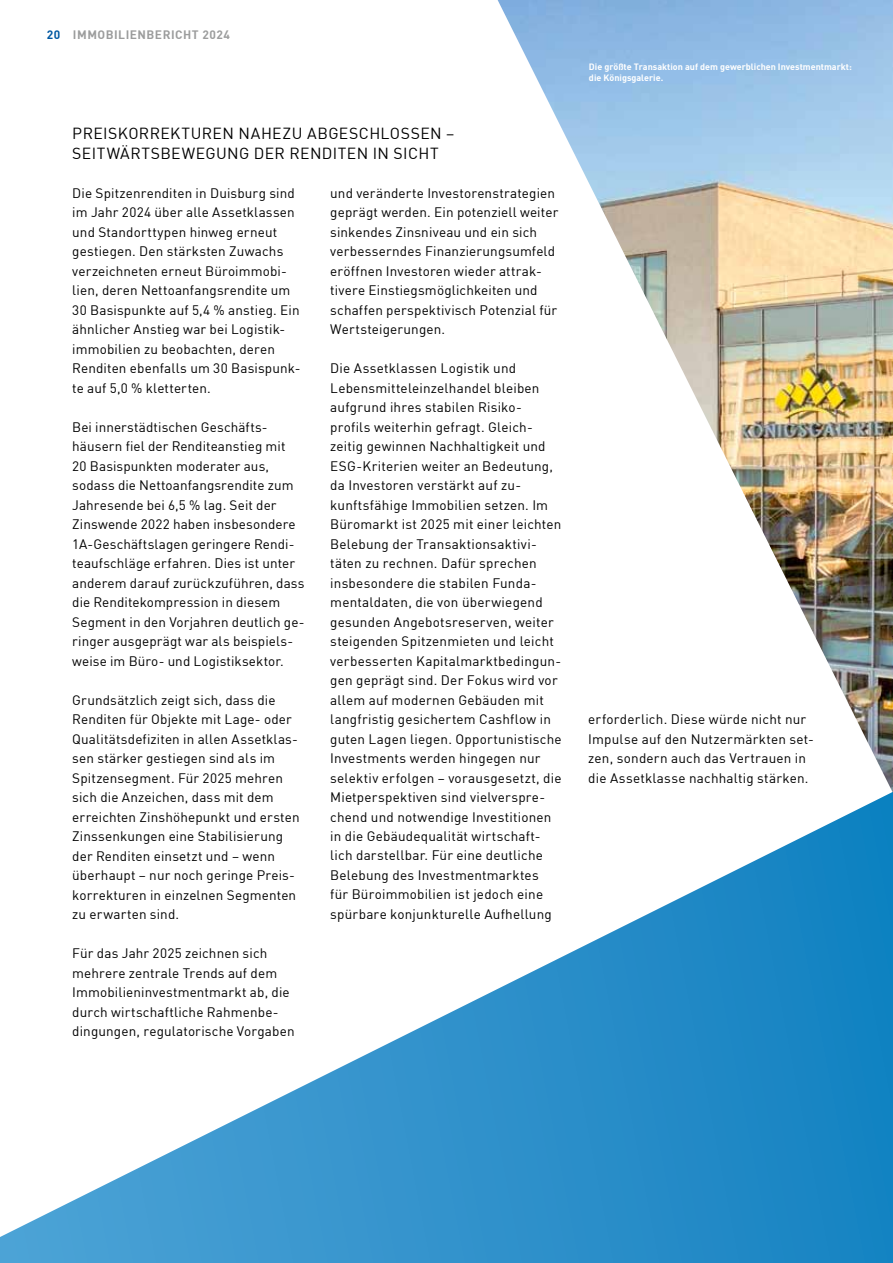
<style>
.page{position:relative;width:893px;height:1263px;background:#fff}
.page>*{position:absolute;margin:0;border:0;box-sizing:border-box;transform-origin:0 0}
.t1{font:15.75px/19.5px "DIN";letter-spacing:.025em;color:#000}
.t2{font:13.5px/19.5px "DIN";letter-spacing:.015em;color:#000}
.t3{font:12px "DIN Bold";letter-spacing:.04em;color:#9c9d9d}
.t4{font:9px/10.8px "DIN Bold";color:#fff}
.s1{color:#0058a2}
</style>
<div class="page">
<img style="left:498px;top:0;width:395px;height:792px">
<svg style="left:0;top:792px;width:893px;height:471px"></svg>
<p class="t3" style="left:47px;top:27px;width:185px"><span class="s1">20</span> IMMOBILIENBERICHT 2024</p>
<p class="t1" style="left:72px;top:124px;width:384px">PREISKORREKTUREN NAHEZU ABGESCHLOSSEN –<br>SEITWÄRTSBEWEGUNG DER RENDITEN IN SICHT</p>
<p class="t2" style="left:72px;top:183px;width:230px">Die Spitzenrenditen in Duisburg sind im Jahr 2024 über alle Assetklassen und Standorttypen hinweg erneut gestiegen. Den stärksten Zuwachs verzeichneten erneut Büroimmobi&shy;lien, deren Nettoanfangsrendite um 30 Basispunkte auf 5,4 % anstieg. Ein ähnlicher Anstieg war bei Logistik&shy;immobilien zu beobachten, deren Renditen ebenfalls um 30 Basispunk&shy;te auf 5,0 % kletterten.</p>
<p class="t2" style="left:72px;top:417px;width:234px">Bei innerstädtischen Geschäfts&shy;häusern fiel der Renditeanstieg mit<br>20 Basispunkten moderater aus, sodass die Nettoanfangsrendite zum Jahresende bei 6,5 % lag. Seit der Zinswende 2022 haben insbesondere 1A-Geschäftslagen geringere Rendi&shy;teaufschläge erfahren. Dies ist unter anderem darauf zurückzuführen, dass die Renditekompression in diesem Segment in den Vorjahren deutlich ge&shy;ringer ausgeprägt war als beispiels&shy;weise im Büro- und Logistiksektor.</p>
<p class="t2" style="left:72px;top:690px;width:229px">Grundsätzlich zeigt sich, dass die Renditen für Objekte mit Lage- oder Qualitätsdefiziten in allen Assetklas&shy;sen stärker gestiegen sind als im Spitzensegment. Für 2025 mehren sich die Anzeichen, dass mit dem erreichten Zinshöhepunkt und ersten Zinssenkungen eine Stabilisierung der Renditen einsetzt und – wenn überhaupt – nur noch geringe Preis&shy;korrekturen in einzelnen Segmenten zu erwarten sind.</p>
<p class="t2" style="left:72px;top:943px;width:224px">Für das Jahr 2025 zeichnen sich mehrere zentrale Trends auf dem Immobilieninvestmentmarkt ab, die durch wirtschaftliche Rahmenbe&shy;dingungen, regulatorische Vorgaben</p>
<p class="t2" style="left:330px;top:183px;width:230px">und veränderte Investorenstrategien geprägt werden. Ein potenziell weiter sinkendes Zinsniveau und ein sich verbesserndes Finanzierungsumfeld eröffnen Investoren wieder attrak&shy;tivere Einstiegsmöglichkeiten und schaffen perspektivisch Potenzial für Wertsteigerungen.</p>
<p class="t2" style="left:330px;top:358px;width:233px">Die Assetklassen Logistik und Lebensmitteleinzelhandel bleiben aufgrund ihres stabilen Risiko&shy;profils weiterhin gefragt. Gleich&shy;zeitig gewinnen Nachhaltigkeit und ESG-Kriterien weiter an Bedeutung, da Investoren verstärkt auf zu&shy;kunftsfähige Immobilien setzen. Im Büromarkt ist 2025 mit einer leichten Belebung der Transaktionsaktivi&shy;täten zu rechnen. Dafür sprechen insbesondere die stabilen Funda&shy;mentaldaten, die von überwiegend gesunden Angebotsreserven, weiter steigenden Spitzenmieten und leicht verbesserten Kapitalmarktbedingun&shy;gen geprägt sind. Der Fokus wird vor allem auf modernen Gebäuden mit langfristig gesichertem Cashflow in guten Lagen liegen. Opportunistische Investments werden hingegen nur selektiv erfolgen – vorausgesetzt, die Mietperspektiven sind vielverspre&shy;chend und notwendige Investitionen in die Gebäudequalität wirtschaft&shy;lich darstellbar. Für eine deutliche Belebung des Investmentmarktes<br>für Büroimmobilien ist jedoch eine spürbare konjunkturelle Aufhellung</p>
<p class="t4" style="left:589px;top:61px;width:264px">Die größte Transaktion auf dem gewerblichen Investmentmarkt: die Königsgalerie.</p>
<p class="t2" style="left:588px;top:709px;width:227px">erforderlich. Diese würde nicht nur Impulse auf den Nutzermärkten set&shy;zen, sondern auch das Vertrauen in die Assetklasse nachhaltig stärken.</p>
</div>
